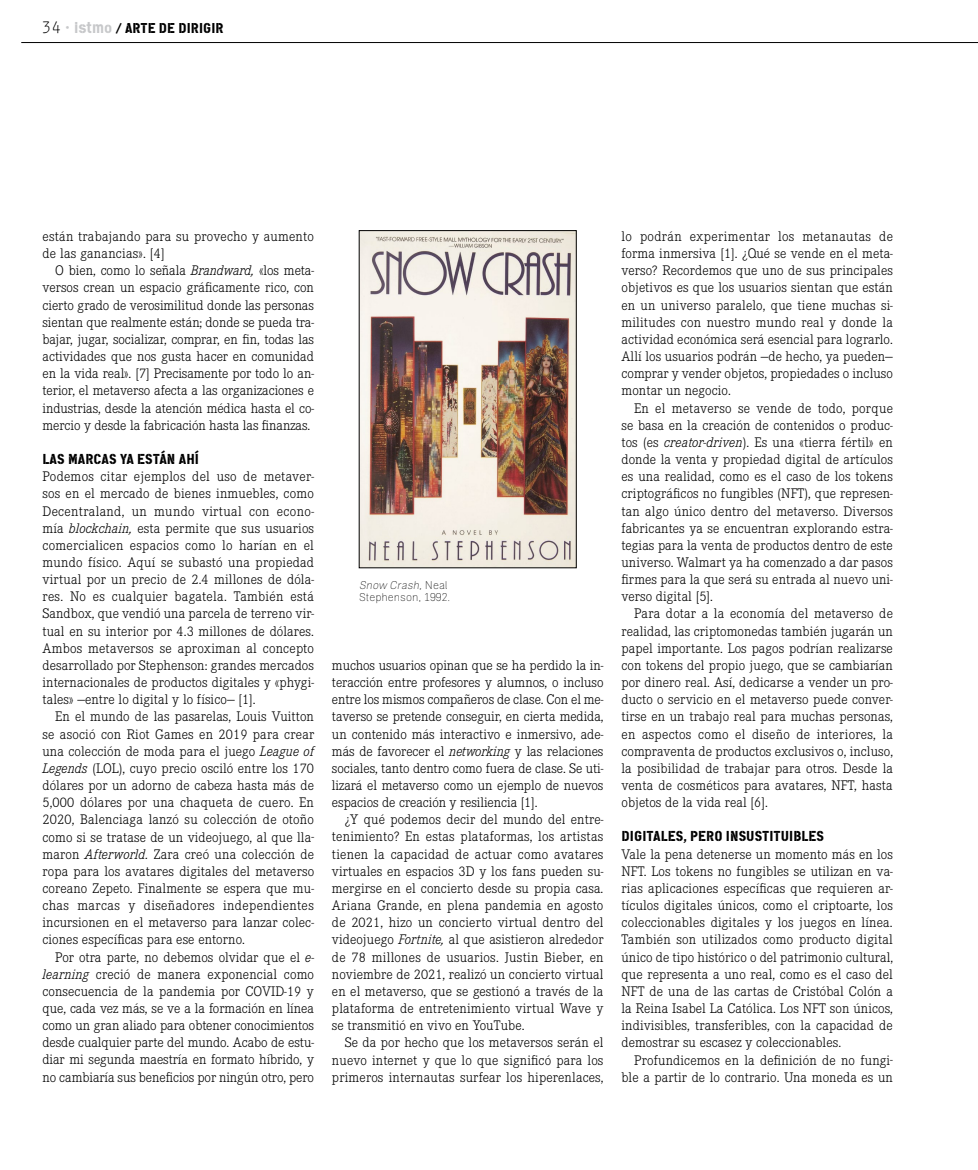
<style>
.page{position:relative;width:978px;height:1170px;background:#fff}
.page>*{position:absolute;margin:0;border:0;box-sizing:border-box;transform-origin:0 0}
.t1{font:300 14.4px/17.1px "Corporate E";letter-spacing:.005em;color:#000;text-align:justify}
.t2{font:14.4px "Cargo";letter-spacing:.005em;color:#000}
.t3{font:14.25px "Cargo";letter-spacing:.005em;color:#000}
.t4{font:100 11.25px/12px "Zimmer";color:#000}
.s1{font-family:"Numbers Revenue";font-size:16.5px}
.s2{font-family:"Zimmer";font-weight:500;font-size:15.75px;color:#c7c8ca}
.s3{font-size:15.75px;color:#c7c8ca}
.s4{font-size:15px;color:#c7c8ca}
.s5{font-size:13.5px}
.s6{font-style:italic}
</style>
<div class="page">
<hr style="left:21px;top:42px;width:957px;height:1px;background:#000">
<img style="left:361px;top:232px;width:213px;height:334px">
<p class="t3" style="left:41px;top:19px;width:184px"><span class="s1">34</span> <span class="s2">•</span> <span class="s3">istm</span><span class="s4">o</span> <span class="s5">/</span> ARTE DE DIRIGIR</p>
<p class="t1" style="left:43px;top:227px;width:273px">están trabajando para su provecho y aumento de las ganancias». [4]</p>
<p class="t1" style="left:43px;top:261px;width:273px;text-indent:13px">O bien, como lo señala <span class="s6">Brandward,</span> «los meta&shy;versos crean un espacio gráficamente rico, con cierto grado de verosimilitud donde las personas sientan que realmente están; donde se pueda tra&shy;bajar, jugar, socializar, comprar, en fin, todas las actividades que nos gusta hacer en comunidad en la vida real». [7] Precisamente por todo lo an&shy;terior, el metaverso afecta a las organizaciones e industrias, desde la atención médica hasta el co&shy;mercio y desde la fabricación hasta las finanzas.</p>
<p class="t2" style="left:43px;top:449px;width:158px">LAS MARCAS YA ESTÁN AHÍ</p>
<p class="t1" style="left:43px;top:467px;width:273px">Podemos citar ejemplos del uso de metaver&shy;sos en el mercado de bienes inmuebles, como Decentraland, un mundo virtual con econo&shy;mía <span class="s6">blockchain,</span> esta permite que sus usuarios comercialicen espacios como lo harían en el mundo físico. Aquí se subastó una propiedad virtual por un precio de 2.4 millones de dóla&shy;res. No es cualquier bagatela. También está Sandbox, que vendió una parcela de terreno vir&shy;tual en su interior por 4.3 millones de dólares.<br>Ambos metaversos se aproximan al concepto desarrollado por Stephenson: grandes mercados internacionales de productos digitales y «phygi&shy;tales» —entre lo digital y lo físico— [1].</p>
<p class="t1" style="left:43px;top:707px;width:273px;text-indent:13px">En el mundo de las pasarelas, Louis Vuitton se asoció con Riot Games en 2019 para crear una colección de moda para el juego <span class="s6">League of Legends</span> (LOL), cuyo precio osciló entre los 170 dólares por un adorno de cabeza hasta más de 5,000 dólares por una chaqueta de cuero. En 2020, Balenciaga lanzó su colección de otoño como si se tratase de un videojuego, al que lla&shy;maron <span class="s6">Afterworld.</span> Zara creó una colección de ropa para los avatares digitales del metaverso coreano Zepeto. Finalmente se espera que mu&shy;chas marcas y diseñadores independientes incursionen en el metaverso para lanzar colec&shy;ciones específicas para ese entorno.</p>
<p class="t1" style="left:43px;top:947px;width:273px;text-indent:13px">Por otra parte, no debemos olvidar que el <span class="s6">e&shy;learning</span> creció de manera exponencial como consecuencia de la pandemia por COVID-19 y que, cada vez más, se ve a la formación en línea como un gran aliado para obtener conocimientos desde cualquier parte del mundo. Acabo de estu&shy;diar mi segunda maestría en formato híbrido, y no cambiaría sus beneficios por ningún otro, pero</p>
<p class="t4" style="left:359px;top:579px;width:93px"><span class="s6">Snow Crash,</span>N e a l<br>Stephenson, 1992.</p>
<p class="t1" style="left:332px;top:656px;width:273px">muchos usuarios opinan que se ha perdido la in&shy;teracción entre profesores y alumnos, o incluso entre los mismos compañeros de clase. Con el me&shy;taverso se pretende conseguir, en cierta medida, un contenido más interactivo e inmersivo, ade&shy;más de favorecer el <span class="s6">networking</span> y las relaciones sociales, tanto dentro como fuera de clase. Se uti&shy;lizará el metaverso como un ejemplo de nuevos espacios de creación y resiliencia [1].</p>
<p class="t1" style="left:332px;top:810px;width:273px;text-indent:13px">¿Y qué podemos decir del mundo del entre&shy;tenimiento? En estas plataformas, los artistas tienen la capacidad de actuar como avatares virtuales en espacios 3D y los fans pueden su&shy;mergirse en el concierto desde su propia casa.<br>Ariana Grande, en plena pandemia en agosto de 2021, hizo un concierto virtual dentro del videojuego <span class="s6">Fortnite,</span> al que asistieron alrededor de 78 millones de usuarios. Justin Bieber, en noviembre de 2021, realizó un concierto virtual en el metaverso, que se gestionó a través de la plataforma de entretenimiento virtual Wave y se transmitió en vivo en YouTube.</p>
<p class="t1" style="left:332px;top:1033px;width:273px;text-indent:13px">Se da por hecho que los metaversos serán el nuevo internet y que lo que significó para los primeros internautas surfear los hiperenlaces,</p>
<p class="t1" style="left:621px;top:227px;width:273px">lo podrán experimentar los metanautas de forma inmersiva [1]. ¿Qué se vende en el meta&shy;verso? Recordemos que uno de sus principales objetivos es que los usuarios sientan que están en un universo paralelo, que tiene muchas si&shy;militudes con nuestro mundo real y donde la actividad económica será esencial para lograrlo.<br>Allí los usuarios podrán —de hecho, ya pueden— comprar y vender objetos, propiedades o incluso montar un negocio.</p>
<p class="t1" style="left:621px;top:398px;width:273px;text-indent:13px">En el metaverso se vende de todo, porque se basa en la creación de contenidos o produc&shy;tos (es <span class="s6">creator-driven</span>). Es una «tierra fértil» en donde la venta y propiedad digital de artículos es una realidad, como es el caso de los tokens criptográficos no fungibles (NFT), que represen&shy;tan algo único dentro del metaverso. Diversos fabricantes ya se encuentran explorando estra&shy;tegias para la venta de productos dentro de este universo. Walmart ya ha comenzado a dar pasos firmes para la que será su entrada al nuevo uni&shy;verso digital [5].</p>
<p class="t1" style="left:621px;top:604px;width:273px;text-indent:13px">Para dotar a la economía del metaverso de realidad, las criptomonedas también jugarán un papel importante. Los pagos podrían realizarse con tokens del propio juego, que se cambiarían por dinero real. Así, dedicarse a vender un pro&shy;ducto o servicio en el metaverso puede conver&shy;tirse en un trabajo real para muchas personas, en aspectos como el diseño de interiores, la compraventa de productos exclusivos o, incluso, la posibilidad de trabajar para otros. Desde la venta de cosméticos para avatares, NFT, hasta objetos de la vida real [6].</p>
<p class="t2" style="left:621px;top:827px;width:204px">DIGITALES, PERO INSUSTITUIBLES</p>
<p class="t1" style="left:621px;top:844px;width:273px">Vale la pena detenerse un momento más en los NFT. Los tokens no fungibles se utilizan en va&shy;rias aplicaciones específicas que requieren ar&shy;tículos digitales únicos, como el criptoarte, los coleccionables digitales y los juegos en línea.<br>También son utilizados como producto digital único de tipo histórico o del patrimonio cultural, que representa a uno real, como es el caso del NFT de una de las cartas de Cristóbal Colón a la Reina Isabel La Católica. Los NFT son únicos, indivisibles, transferibles, con la capacidad de demostrar su escasez y coleccionables.</p>
<p class="t1" style="left:621px;top:1050px;width:273px;text-align:right">Profundicemos en la definición de no fungi&shy;ble a partir de lo contrario. Una moneda es un</p>
</div>
